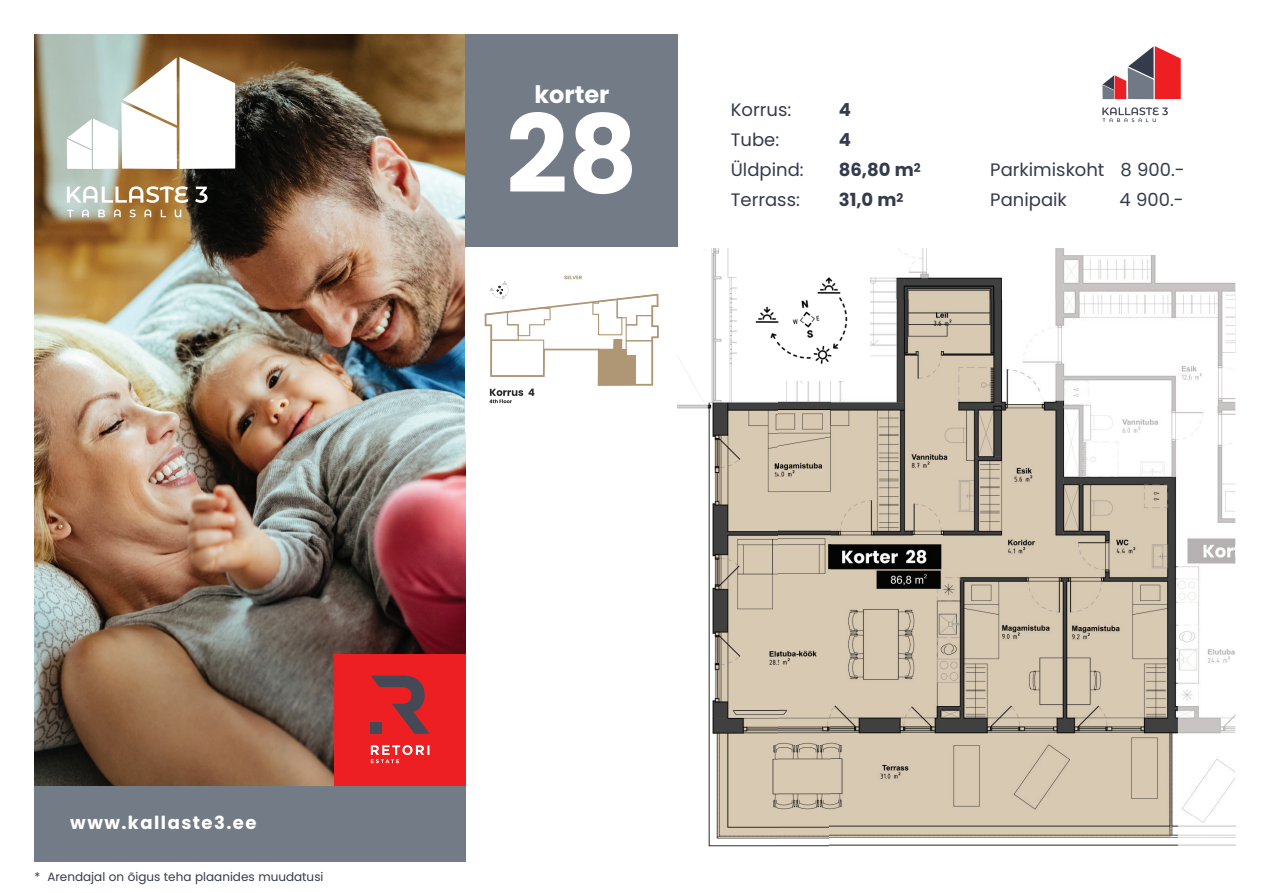
<style>
.page{position:relative;width:1263px;height:893px;background:#fff}
.page>*{position:absolute;margin:0;border:0;box-sizing:border-box;transform-origin:0 0}
.t1{font:700 108px "Poppins";color:#fff}
.t2{font:700 24px "Poppins";color:#fff}
.t3{font:18px/30px "Poppins";color:#343b4c}
.t4{font:700 18px "Poppins";letter-spacing:.08em;color:#fff}
.t5{font:700 18px "Poppins";color:#343b4c}
.t6{font:12px "Poppins";color:#343b4c}
</style>
<div class="page">
<div style="left:34px;top:736px;width:432px;height:126px;background:#737b86"></div>
<img style="left:34px;top:34px;width:432px;height:751px">
<svg style="left:67px;top:57px;width:168px;height:112px"></svg>
<svg style="left:67px;top:209px;width:114px;height:8px"></svg>
<svg style="left:67px;top:186px;width:141px;height:17px"></svg>
<div style="left:334px;top:654px;width:132px;height:131px;background:#ee1f23"></div>
<svg style="left:371px;top:675px;width:59px;height:59px"></svg>
<div style="left:371px;top:722px;width:11px;height:12px;background:#444955"></div>
<svg style="left:371px;top:745px;width:58px;height:18px"></svg>
<svg style="left:1102px;top:46px;width:79px;height:53px"></svg>
<svg style="left:1102px;top:107px;width:66px;height:15px"></svg>
<img style="left:677px;top:248px;width:101px;height:599px">
<img style="left:870px;top:248px;width:365px;height:51px">
<img style="left:830px;top:299px;width:405px;height:547px">
<img style="left:778px;top:381px;width:52px;height:466px">
<div style="left:466px;top:34px;width:212px;height:213px;background:#737b86"></div>
<img style="left:738px;top:270px;width:131px;height:111px">
<svg style="left:485px;top:276px;width:174px;height:127px"></svg>
<h2 class="t2" style="left:534px;top:80px;width:77px">korter</h2>
<h1 class="t1" style="left:506px;top:92px;width:133px">28</h1>
<p class="t3" style="left:731px;top:95px;width:62px">Korrus:</p>
<p class="t5" style="left:839px;top:100px;width:14px">4</p>
<p class="t3" style="left:731px;top:125px;width:50px">Tube:</p>
<p class="t5" style="left:839px;top:130px;width:14px">4</p>
<p class="t3" style="left:731px;top:155px;width:74px">Üldpind:</p>
<p class="t5" style="left:839px;top:160px;width:83px">86,80 m<sup>2</sup></p>
<p class="t3" style="left:731px;top:185px;width:71px">Terrass:</p>
<p class="t5" style="left:839px;top:190px;width:66px">31,0 m<sup>2</sup></p>
<p class="t3" style="left:990px;top:155px;width:196px">Parkimiskoht 8 900.-<br>Panipaik</p>
<p class="t3" style="left:1119px;top:185px;width:66px">4 900.-</p>
<p class="t4" style="left:70px;top:812px;width:188px">www.kallaste3.ee</p>
<p class="t6" style="left:34px;top:870px;width:291px">* Arendajal on õigus teha plaanides muudatusi</p>
</div>
